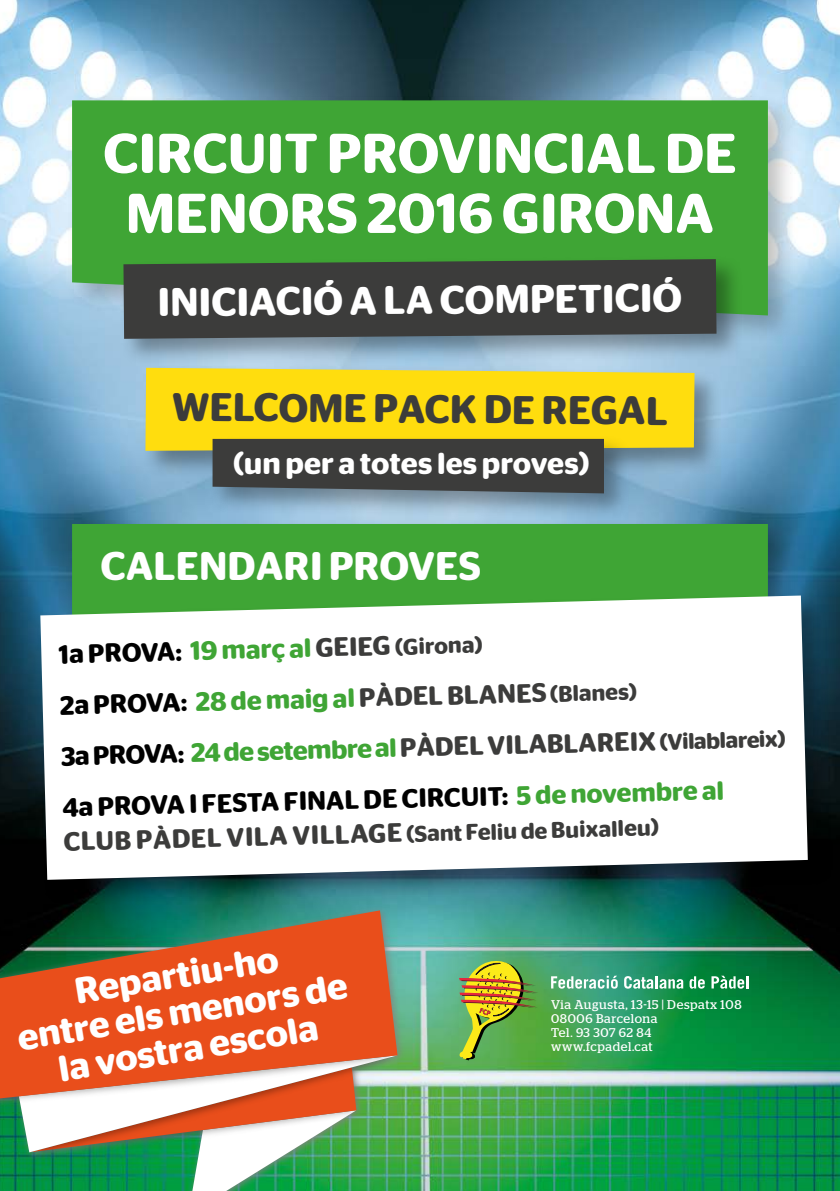
<style>
.page{position:relative;width:840px;height:1191px;background:#fff}
.page>*{position:absolute;margin:0;border:0;box-sizing:border-box;transform-origin:0 0}
.t1{font:600 56px/60px "Stag Sans Round";color:#fff;text-align:center}
.t2{font:600 40px "Stag Sans Round";letter-spacing:-.01em;color:#fff}
.t3{font:600 40px "Stag Sans Round";letter-spacing:-.01em;color:#3c3c3b}
.t4{font:600 37px/37px "Stag Sans Round";color:#fff;text-align:center}
.t5{font:600 30.4px "Stag Sans Round";color:#fff}
.t6{font:600 26.6px/33.8px "Stag Sans Round";color:#000}
.t7{font:600 26.6px "Stag Sans Round";color:#3c3c3b}
.t8{font:600 22.8px "Stag Sans Round";color:#3c3c3b}
.t9{font:12.6px/14px "Stag";letter-spacing:.05em;color:#fff}
.s1{color:#3fa535}
.s2{color:#3c3c3b}
.s3{color:#000}
</style>
<div class="page">
<img style="left:0;top:0;width:839px;height:1191px">
<div style="left:64px;top:93px;width:733px;height:251px;background:#000;opacity:.25"></div>
<div style="left:72px;top:100px;width:695px;height:215px;background:#3fa535"></div>
<div style="left:64px;top:516px;width:733px;height:175px;background:#000;opacity:.25"></div>
<div style="left:72px;top:524px;width:695px;height:68px;background:#3fa535"></div>
<svg style="left:689px;top:976px;width:15px;height:12px"></svg>
<svg style="left:711px;top:975px;width:37px;height:13px"></svg>
<svg style="left:550px;top:975px;width:67px;height:13px"></svg>
<svg style="left:623px;top:976px;width:60px;height:12px"></svg>
<svg style="left:484px;top:955px;width:54px;height:105px;background:#7fa33b"></svg>
<div style="left:119px;top:255px;width:624px;height:111px;background:#000;opacity:.35"></div>
<svg style="left:123px;top:259px;width:593px;height:80px;background:#3e423e"></svg>
<div style="left:141px;top:364px;width:580px;height:114px;background:#000;opacity:.35"></div>
<div style="left:145px;top:368px;width:549px;height:83px;background:#ffdd0e"></div>
<div style="left:37px;top:592px;width:796px;height:314px;background:#000;opacity:.35"></div>
<svg style="left:40px;top:595px;width:767px;height:285px"></svg>
<img style="left:0;top:850px;width:484px;height:341px">
<svg style="left:19px;top:1184px;width:378px;height:7px;background:#25a559"></svg>
<img style="left:0;top:855px;width:457px;height:329px">
<svg style="left:0;top:910px;width:397px;height:188px;background:#bf6036"></svg>
<div style="left:208px;top:435px;width:422px;height:85px;background:#000;opacity:.35"></div>
<div style="left:212px;top:439px;width:391px;height:54px;background:#3c3c3b"></div>
<h1 class="t1" style="left:103px;top:123px;width:635px">CIRCUIT PROVINCIAL DE<br>MENORS 2016 GIRONA</h1>
<h2 class="t2" style="left:158px;top:277px;width:526px">INICIACIÓ A LA COMPETICIÓ</h2>
<h2 class="t3" style="left:172px;top:385px;width:497px">WELCOME PACK DE REGAL</h2>
<p class="t5" style="left:233px;top:445px;width:358px">(un per a totes les proves)</p>
<h2 class="t2" style="left:100px;top:543px;width:382px">CALENDARI PROVES</h2>
<p class="t6" style="left:58px;top:638px;width:334px;rotate:-2deg">1a PROVA: <span class="s1">19 març al</span> <span class="s2">GEIEG</span></p>
<p class="t8" style="left:394px;top:633px;width:89px;rotate:-1deg">(Girona)</p>
<p class="t7" style="left:59px;top:693px;width:488px;rotate:-2deg"><span class="s3">2a PROVA:</span> <span class="s1">28 de maig al</span> PÀDEL BLANES</p>
<p class="t8" style="left:549px;top:680px;width:88px;rotate:-1deg">(Blanes)</p>
<p class="t7" style="left:61px;top:745px;width:596px;rotate:-2deg"><sup>3</sup><span class="s3">a PROVA:</span> <span class="s1">24 de setembre al</span> PÀDEL VILABLAREIX</p>
<p class="t8" style="left:659px;top:728px;width:127px;rotate:-1deg">(Vilablareix)</p>
<p class="t6" style="left:62px;top:792px;width:663px;rotate:-2deg">4a PROVA I FESTA FINAL DE CIRCUIT: <span class="s1">5 de novembre al<br></span><span class="s2">CLUB PÀDEL VILA VILLAGE</span></p>
<p class="t8" style="left:406px;top:819px;width:254px;rotate:-1deg">(Sant Feliu de Buixalleu)</p>
<h3 class="t4" style="left:9px;top:982px;width:335px;rotate:-9deg">Repartiu-ho<br>entre els menors de la vostra escola</h3>
<p class="t9" style="left:550px;top:997px;width:192px">Via Augusta, 13-15 | Despatx 108<br>08006 Barcelona<br>Tel. 93 307 62 84 www.fcpadel.cat</p>
</div>
